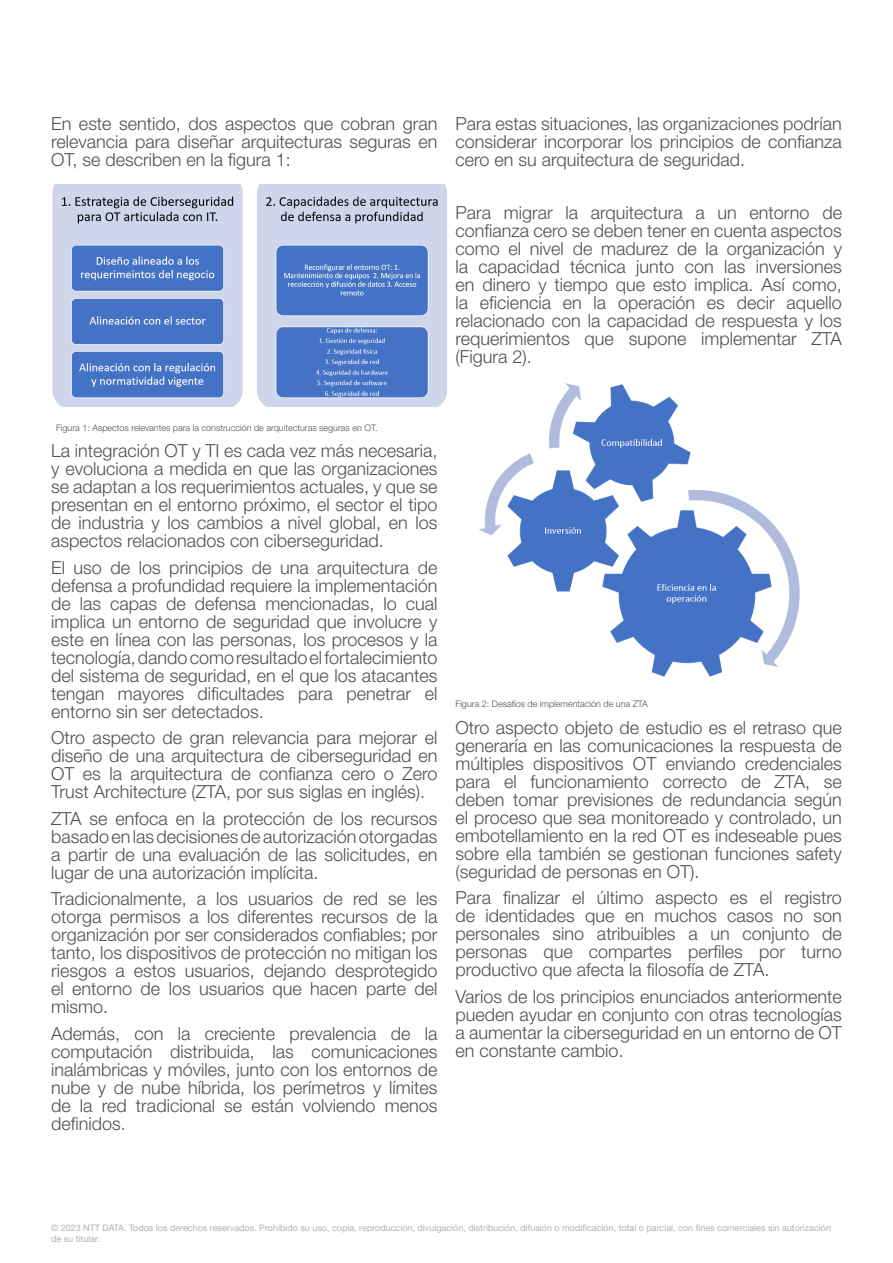
<style>
.page{position:relative;width:893px;height:1263px;background:#fff}
.page>*{position:absolute;margin:0;border:0;box-sizing:border-box;transform-origin:0 0}
.t1{font:300 18px/18px "Helvetica Neue LT Std";color:#505050;text-align:justify}
.t2{font:9px/10.8px "Helvetica Neue LT Std";color:#b1b1b1}
.t3{font:300 9px "Helvetica Neue LT Std";color:#505050}
</style>
<div class="page">
<img style="left:52px;top:184px;width:394px;height:223px">
<img style="left:479px;top:383px;width:321px;height:294px">
<p class="t1" style="left:51px;top:114px;width:388px">En este sentido, dos aspectos que cobran gran relevancia para diseñar arquitecturas seguras en OT, se describen en la figura 1:</p>
<p class="t1" style="left:455px;top:114px;width:388px">Para estas situaciones, las organizaciones podrían considerar incorporar los principios de confianza cero en su arquitectura de seguridad.</p>
<p class="t1" style="left:455px;top:203px;width:388px">Para migrar la arquitectura a un entorno de confianza cero se deben tener en cuenta aspectos como el nivel de madurez de la organización y la capacidad técnica junto con las inversiones en dinero y tiempo que esto implica. Así como, la eficiencia en la operación es decir aquello relacionado con la capacidad de respuesta y los requerimientos que supone implementar ZTA (Figura 2).</p>
<p class="t3" style="left:56px;top:422px;width:323px">Figura 1: Aspectos relevantes para la construcción de arquitecturas seguras en OT.</p>
<p class="t1" style="left:51px;top:442px;width:388px">La integración OT y TI es cada vez más necesaria, y evoluciona a medida en que las organizaciones se adaptan a los requerimientos actuales, y que se presentan en el entorno próximo, el sector el tipo de industria y los cambios a nivel global, en los aspectos relacionados con ciberseguridad.</p>
<p class="t1" style="left:51px;top:558px;width:388px">El uso de los principios de una arquitectura de defensa a profundidad requiere la implementación de las capas de defensa mencionadas, lo cual implica un entorno de seguridad que involucre y este en línea con las personas, los procesos y la tecnología, dando como resultado el fortalecimiento del sistema de seguridad, en el que los atacantes tengan mayores dificultades para penetrar el entorno sin ser detectados.</p>
<p class="t1" style="left:51px;top:729px;width:388px">Otro aspecto de gran relevancia para mejorar el diseño de una arquitectura de ciberseguridad en OT es la arquitectura de confianza cero o Zero Trust Architecture (ZTA, por sus siglas en inglés).</p>
<p class="t1" style="left:51px;top:809px;width:388px">ZTA se enfoca en la protección de los recursos basado en las decisiones de autorización otorgadas a partir de una evaluación de las solicitudes, en lugar de una autorización implícita.</p>
<p class="t1" style="left:51px;top:890px;width:388px">Tradicionalmente, a los usuarios de red se les otorga permisos a los diferentes recursos de la organización por ser considerados confiables; por tanto, los dispositivos de protección no mitigan los riesgos a estos usuarios, dejando desprotegido el entorno de los usuarios que hacen parte del mismo.</p>
<p class="t1" style="left:51px;top:1024px;width:388px">Además, con la creciente prevalencia de la computación distribuida, las comunicaciones inalámbricas y móviles, junto con los entornos de nube y de nube híbrida, los perímetros y límites de la red tradicional se están volviendo menos definidos.</p>
<p class="t3" style="left:455px;top:699px;width:194px">Figura 2: Desafíos de implementación de una ZTA</p>
<p class="t1" style="left:455px;top:718px;width:388px">Otro aspecto objeto de estudio es el retraso que generaría en las comunicaciones la respuesta de múltiples dispositivos OT enviando credenciales para el funcionamiento correcto de ZTA, se deben tomar previsiones de redundancia según el proceso que sea monitoreado y controlado, un embotellamiento en la red OT es indeseable pues sobre ella también se gestionan funciones safety (seguridad de personas en OT).</p>
<p class="t1" style="left:455px;top:889px;width:388px">Para finalizar el último aspecto es el registro de identidades que en muchos casos no son personales sino atribuibles a un conjunto de personas que compartes perfiles por turno productivo que afecta la filosofía de ZTA.</p>
<p class="t1" style="left:455px;top:987px;width:388px">Varios de los principios enunciados anteriormente pueden ayudar en conjunto con otras tecnologías a aumentar la ciberseguridad en un entorno de OT en constante cambio.</p>
<p class="t2" style="left:51px;top:1222px;width:782px">© 2023 NTT DATA. Todos los derechos reservados. Prohibido su uso, copia, reproducción, divulgación, distribución, difusión o modificación, total o parcial, con fines comerciales sin autorización de su titular.</p>
</div>
